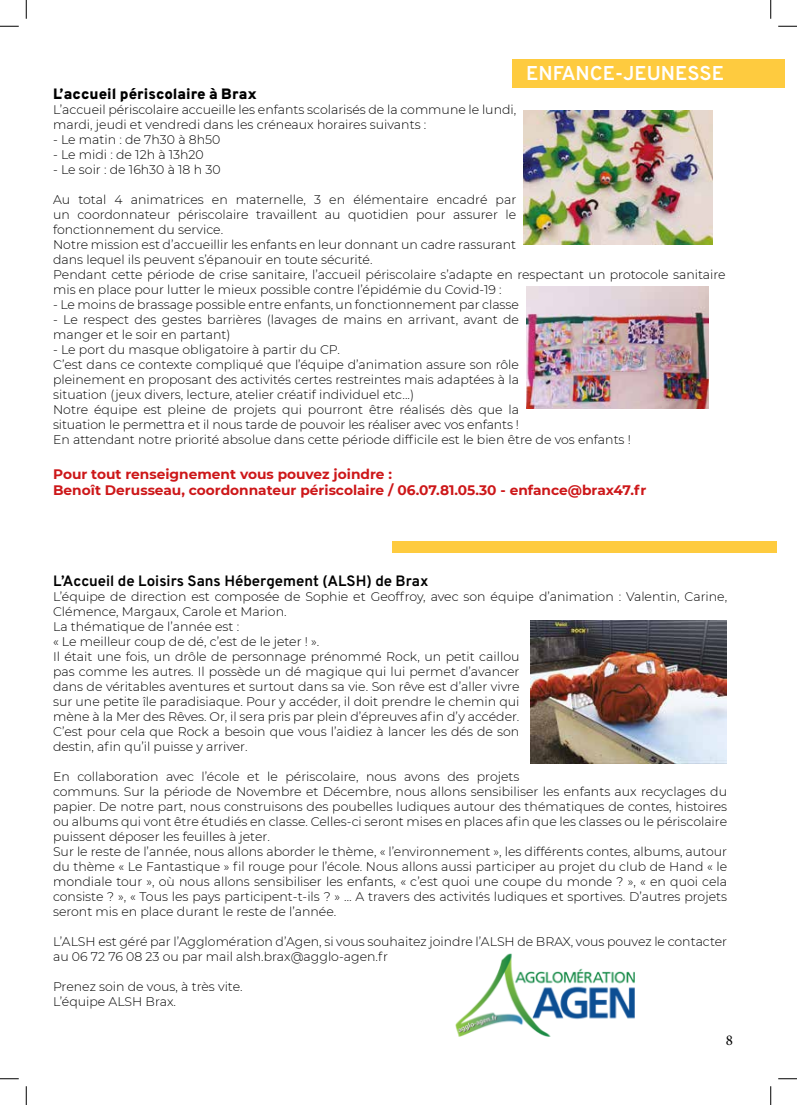
<style>
.page{position:relative;width:797px;height:1105px;background:#fff}
.page>*{position:absolute;margin:0;border:0;box-sizing:border-box;transform-origin:0 0}
.t1{font:700 20px "Overpass";color:#fff}
.t2{font:700 15px "Overpass";color:#000}
.t3{font:800 15px "Overpass";color:#000}
.t4{font:15px "Minion Pro";color:#000}
.t5{font:700 13.75px/16.5px "Montserrat";color:#cd1719}
.t6{font:300 12.5px/15px "Montserrat";color:#000}
</style>
<div class="page">
<img style="left:523px;top:110px;width:189px;height:134px">
<img style="left:526px;top:287px;width:182px;height:122px">
<div style="left:512px;top:59px;width:273px;height:29px;background:#fecb3f"></div>
<img style="left:530px;top:620px;width:196px;height:143px">
<div style="left:392px;top:541px;width:385px;height:11px;background:#fecb3f"></div>
<img style="left:455px;top:953px;width:180px;height:84px">
<svg style="left:0;top:25px;width:19px;height:2px"></svg>
<svg style="left:778px;top:25px;width:19px;height:2px"></svg>
<svg style="left:0;top:1078px;width:19px;height:1px"></svg>
<svg style="left:778px;top:1078px;width:19px;height:1px"></svg>
<svg style="left:25px;top:0;width:2px;height:19px"></svg>
<svg style="left:25px;top:1086px;width:2px;height:19px"></svg>
<svg style="left:770px;top:0;width:1px;height:19px"></svg>
<svg style="left:770px;top:1086px;width:1px;height:19px"></svg>
<h1 class="t1" style="left:526px;top:61px;width:199px">ENFANCE-JEUNESSE</h1>
<p class="t3" style="left:53px;top:84px;width:205px">L’accueil périscolaire à Brax</p>
<p class="t6" style="left:53px;top:102px;width:464px">L’accueil périscolaire accueille les enfants scolarisés de la commune le lundi, mardi, jeudi et vendredi dans les créneaux horaires suivants :</p>
<p class="t6" style="left:53px;top:132px;width:169px">- Le matin : de 7h30 à 8h50</p>
<p class="t6" style="left:53px;top:147px;width:152px">- Le midi : de 12h à 13h20</p>
<p class="t6" style="left:53px;top:162px;width:169px">- Le soir : de 16h30 à 18 h 30</p>
<p class="t6" style="left:53px;top:192px;width:674px">Au total 4 animatrices en maternelle, 3 en élémentaire encadré par<br>un coordonnateur périscolaire travaillent au quotidien pour assurer le<br>fonctionnement du service.<br>Notre mission est d’accueillir les enfants en leur donnant un cadre rassurant<br>dans lequel ils peuvent s’épanouir en toute sécurité.<br>Pendant cette période de crise sanitaire, l’accueil périscolaire s’adapte en respectant un protocole sanitaire mis en place pour lutter le mieux possible contre l’épidémie du Covid-19 :</p>
<p class="t6" style="left:53px;top:297px;width:467px">- Le moins de brassage possible entre enfants, un fonctionnement par classe</p>
<p class="t6" style="left:53px;top:312px;width:467px">- Le respect des gestes barrières (lavages de mains en arrivant, avant de manger et le soir en partant)</p>
<p class="t6" style="left:53px;top:342px;width:579px">- Le port du masque obligatoire à partir du CP.<br>C’est dans ce contexte compliqué que l’équipe d’animation assure son rôle<br>pleinement en proposant des activités certes restreintes mais adaptées à la<br>situation (jeux divers, lecture, atelier créatif individuel etc...)<br>Notre équipe est pleine de projets qui pourront être réalisés dès que la<br>situation le permettra et il nous tarde de pouvoir les réaliser avec vos enfants !<br>En attendant notre priorité absolue dans cette période difficile est le bien être de vos enfants !</p>
<p class="t5" style="left:53px;top:465px;width:594px">Pour tout renseignement vous pouvez joindre :<br>Benoît Derusseau, coordonnateur périscolaire / 06.07.81.05.30 - enfance@brax47.fr</p>
<p class="t2" style="left:53px;top:572px;width:377px">L’Accueil de Loisirs Sans Hébergement (ALSH) de Brax</p>
<p class="t6" style="left:53px;top:589px;width:675px">L’équipe de direction est composée de Sophie et Geoffroy, avec son équipe d’animation : Valentin, Carine, Clémence, Margaux, Carole et Marion.<br>La thématique de l’année est :<br>« Le meilleur coup de dé, c’est de le jeter ! ».<br>Il était une fois, un drôle de personnage prénommé Rock, un petit caillou<br>pas comme les autres. Il possède un dé magique qui lui permet d’avancer<br>dans de véritables aventures et surtout dans sa vie. Son rêve est d’aller vivre<br>sur une petite île paradisiaque. Pour y accéder, il doit prendre le chemin qui<br>mène à la Mer des Rêves. Or, il sera pris par plein d’épreuves afin d’y accéder.<br>C’est pour cela que Rock a besoin que vous l’aidiez à lancer les dés de son<br>destin, afin qu’il puisse y arriver.</p>
<p class="t6" style="left:53px;top:769px;width:675px">En collaboration avec l’école et le périscolaire, nous avons des projets<br>communs. Sur la période de Novembre et Décembre, nous allons sensibiliser les enfants aux recyclages du papier. De notre part, nous construisons des poubelles ludiques autour des thématiques de contes, histoires ou albums qui vont être étudiés en classe. Celles-ci seront mises en places afin que les classes ou le périscolaire puissent déposer les feuilles à jeter.<br>Sur le reste de l’année, nous allons aborder le thème, « l’environnement », les différents contes, albums, autour du thème « Le Fantastique » fil rouge pour l’école. Nous allons aussi participer au projet du club de Hand « le mondiale tour », où nous allons sensibiliser les enfants, « c’est quoi une coupe du monde ? », « en quoi cela consiste ? », « Tous les pays participent-t-ils ? » … A travers des activités ludiques et sportives. D’autres projets seront mis en place durant le reste de l’année.</p>
<p class="t6" style="left:53px;top:934px;width:675px">L’ALSH est géré par l’Agglomération d’Agen, si vous souhaitez joindre l’ALSH de BRAX, vous pouvez le contacter au 06 72 76 08 23 ou par mail alsh.brax@agglo-agen.fr</p>
<p class="t6" style="left:53px;top:979px;width:191px">Prenez soin de vous, à très vite.<br>L’équipe ALSH Brax.</p>
<p class="t4" style="left:725px;top:1030px;width:9px">8</p>
</div>
